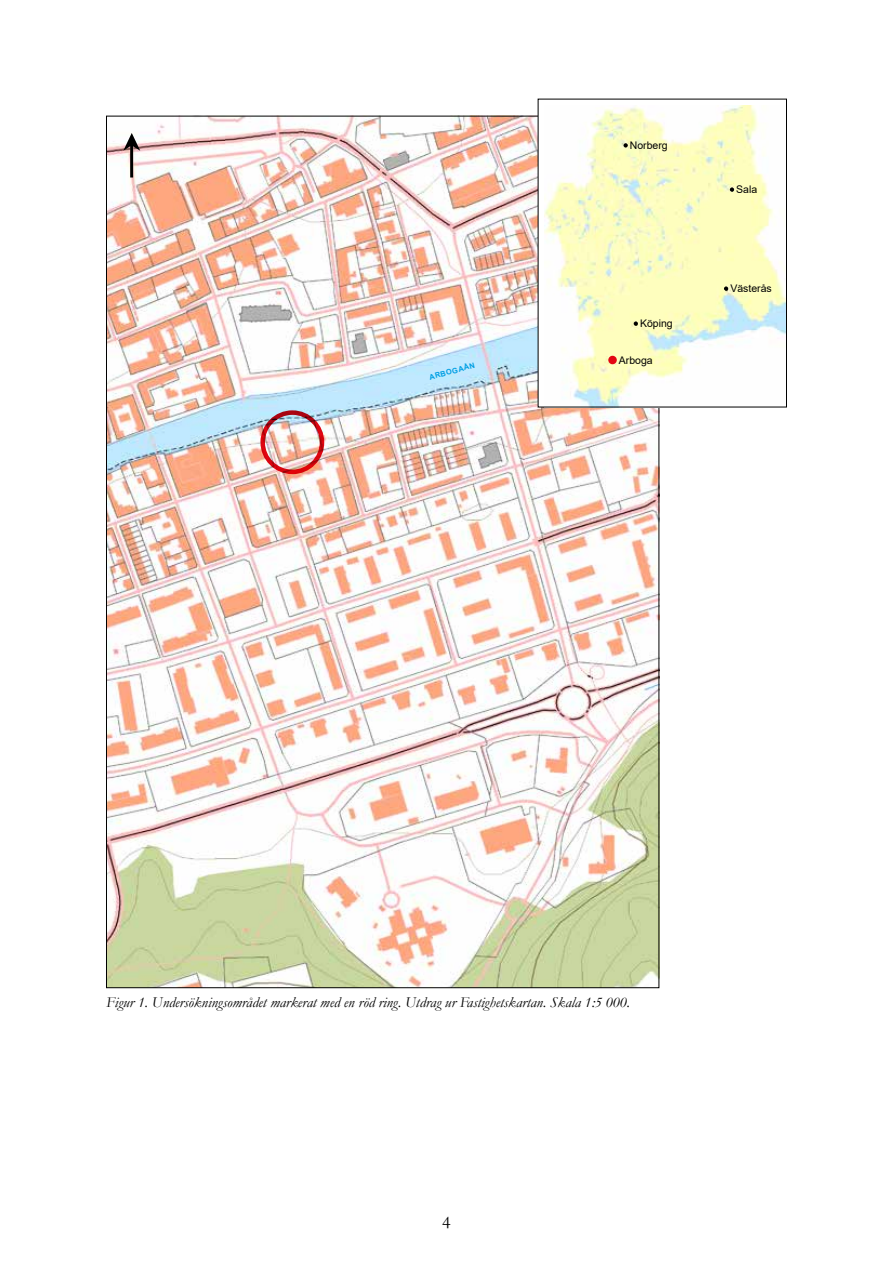
<style>
.page{position:relative;width:893px;height:1263px;background:#fff}
.page>*{position:absolute;margin:0;border:0;box-sizing:border-box;transform-origin:0 0}
.t1{font:57.75px "ESRI North";color:#000}
.t2{font:18px "Garamond";color:#000}
.t3{font:italic 15px "Garamond";color:#000}
.t4{font:10.5px "Arial";color:#000}
.t5{font:700 7.5px "Arial";color:#009fe3}
</style>
<div class="page">
<img style="left:108px;top:118px;width:549px;height:868px">
<svg style="left:123px;top:133px;width:17px;height:44px"></svg>
<div style="left:538px;top:99px;width:248px;height:308px;background:#fff"></div>
<img style="left:544px;top:105px;width:241px;height:300px">
<svg style="left:623px;top:143px;width:5px;height:4px"></svg>
<svg style="left:730px;top:187px;width:4px;height:5px"></svg>
<svg style="left:724px;top:286px;width:4px;height:5px"></svg>
<svg style="left:634px;top:321px;width:4px;height:5px"></svg>
<div style="left:608px;top:356px;width:9px;height:8px;background:#e30613;border-radius:50%"></div>
<div style="left:260px;top:410px;width:64px;height:64px;border:4px solid #e30613;border-radius:50%"></div>
<h1 class="t1" style="left:123px;top:124px;width:18px">l</h1>
<p class="t5" style="left:428px;top:372px;width:49px;rotate:-15deg">ARBOGAÅN</p>
<p class="t4" style="left:630px;top:138px;width:39px">Norberg</p>
<p class="t4" style="left:640px;top:316px;width:34px">Köping</p>
<p class="t4" style="left:619px;top:353px;width:35px">Arboga</p>
<p class="t4" style="left:736px;top:182px;width:23px">Sala</p>
<p class="t4" style="left:730px;top:281px;width:43px">Västerås</p>
<p class="t3" style="left:106px;top:992px;width:525px">Figur 1. Undersökningsområdet markerat med en röd ring. Utdrag ur Fastighetskartan. Skala 1:5 000.</p>
<p class="t2" style="left:442px;top:1210px;width:10px">4</p>
</div>
